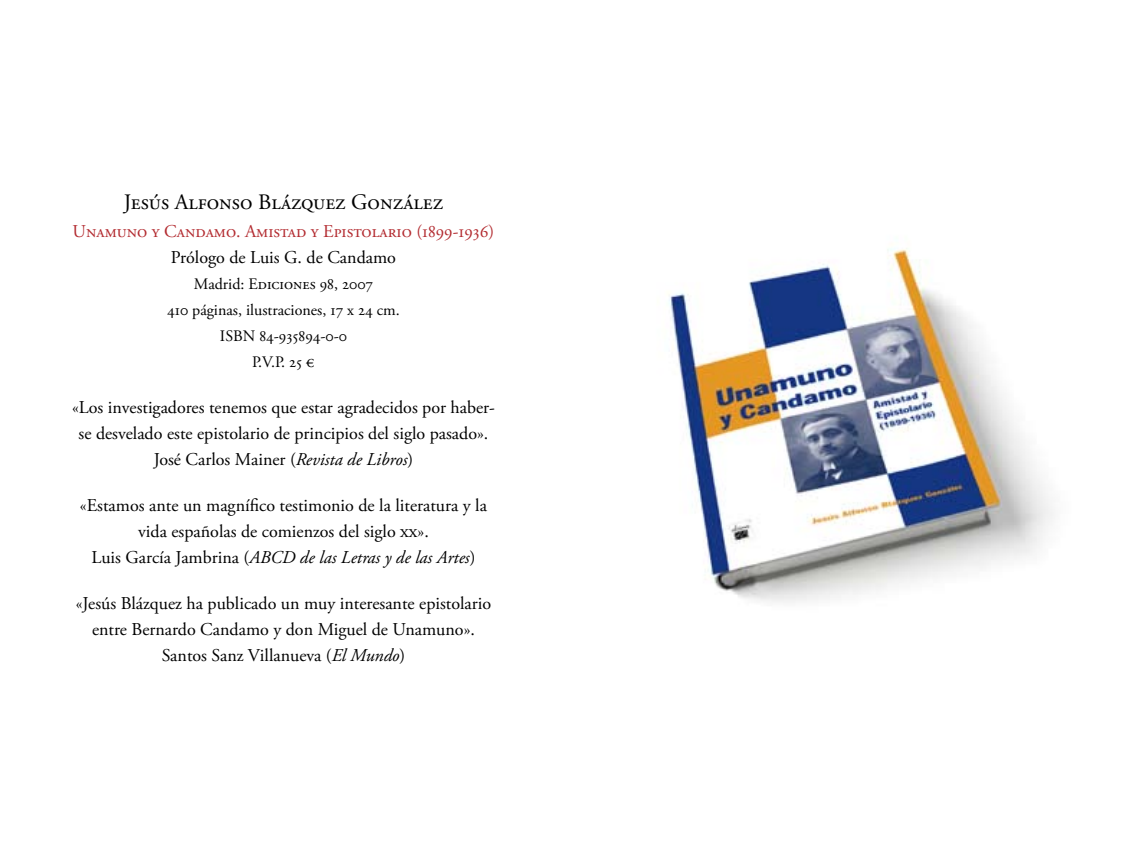
<style>
.page{position:relative;width:1134px;height:851px;background:#fff}
.page>*{position:absolute;margin:0;border:0;box-sizing:border-box;transform-origin:0 0}
.t1{font:22px "Adobe Garamond Pro";color:#000}
.t2{font:18px/26px "Adobe Garamond Pro";color:#000;text-align:center}
.t3{font:18px "Adobe Garamond Pro";color:#b32c31}
.t4{font:16px/26px "Adobe Garamond Pro";color:#000;text-align:center}
.s1{font-style:italic}
</style>
<div class="page">
<img style="left:669px;top:248px;width:385px;height:355px">
<p class="t1" style="left:124px;top:189px;width:321px">Jesús Alfonso Blázquez González</p>
<p class="t3" style="left:73px;top:220px;width:423px">Unamuno y Candamo. Amistad y Epistolario (1899-1936)</p>
<p class="t2" style="left:171px;top:244px;width:227px">Prólogo de Luis G. de Candamo</p>
<p class="t4" style="left:167px;top:271px;width:234px">Madrid: Ediciones 98, 2007<br>410 páginas, ilustraciones, 17 x 24 cm.<br>ISBN 84-935894-0-0<br>P.V.P. 25 €</p>
<p class="t2" style="left:72px;top:394px;width:424px">«Los investigadores tenemos que estar agradecidos por haber&shy;se desvelado este epistolario de principios del siglo pasado».<br>José Carlos Mainer (<span class="s1">Revista de Libros</span>)</p>
<p class="t2" style="left:80px;top:492px;width:409px">«Estamos ante un magnífico testimonio de la literatura y la vida españolas de comienzos del siglo xx».<br>Luis García Jambrina (<span class="s1">ABCD de las Letras y de las Artes</span>)</p>
<p class="t2" style="left:76px;top:590px;width:417px">«Jesús Blázquez ha publicado un muy interesante epistolario entre Bernardo Candamo y don Miguel de Unamuno».<br>Santos Sanz Villanueva (<span class="s1">El Mundo</span>)</p>
</div>
